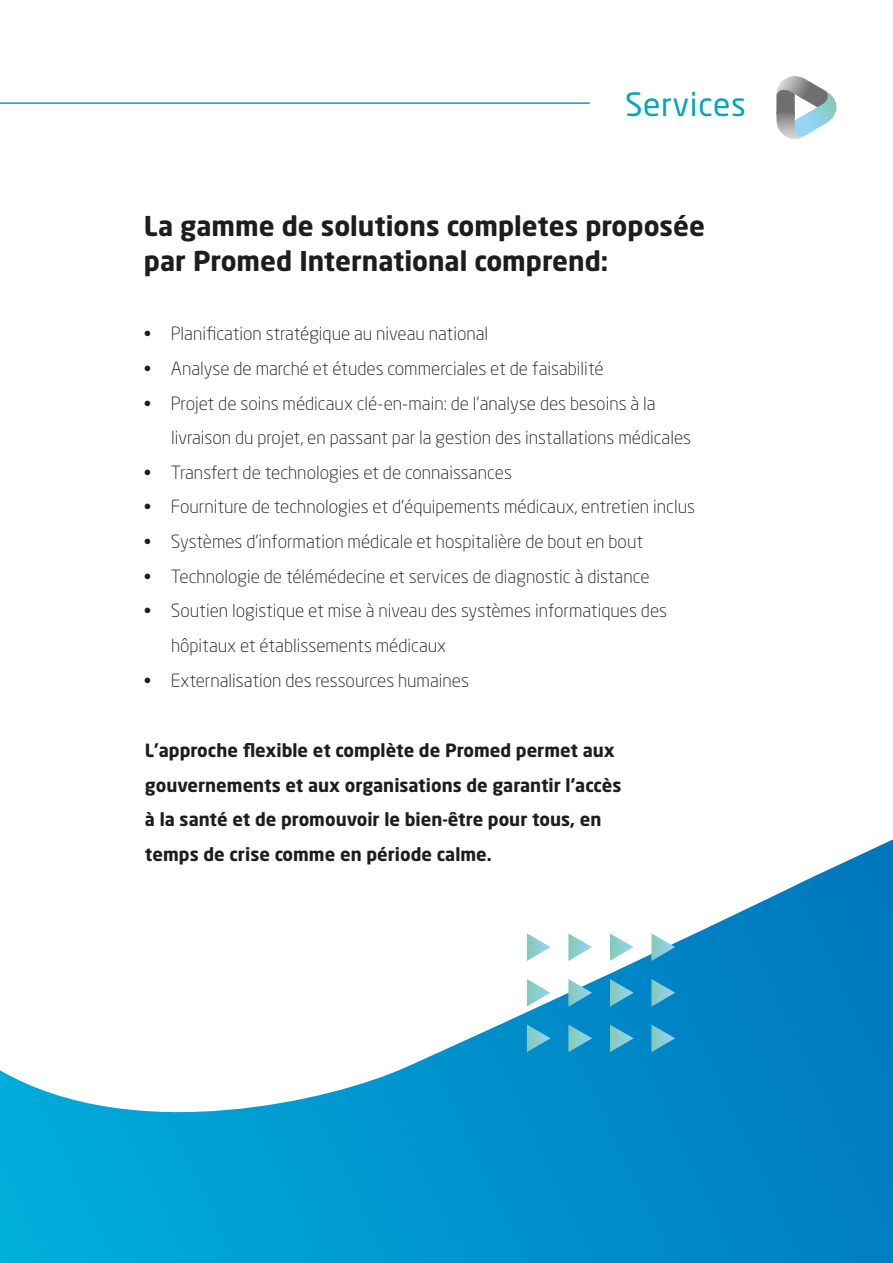
<style>
.page{position:relative;width:893px;height:1263px;background:#fff}
.page>*{position:absolute;margin:0;border:0;box-sizing:border-box;transform-origin:0 0}
.t1{font:31.8px "Neo Sans Std";letter-spacing:.02em;color:#00a5be}
.t2{font:700 27px/34.7px "Neo Sans Std";color:#1d1d1b}
.t3{font:300 18px/34.7px "Neo Sans Std";color:#1d1d1b}
.t4{font:700 18px/34.7px "Neo Sans Std";color:#1d1d1b}
</style>
<div class="page">
<hr style="left:0;top:102px;width:590px;height:2px;background:#00a5be">
<svg style="left:776px;top:76px;width:61px;height:63px"></svg>
<svg style="left:0;top:839px;width:893px;height:424px"></svg>
<svg style="left:527px;top:933px;width:24px;height:28px"></svg>
<svg style="left:568px;top:933px;width:24px;height:28px"></svg>
<svg style="left:610px;top:933px;width:24px;height:28px"></svg>
<svg style="left:651px;top:933px;width:24px;height:28px"></svg>
<svg style="left:527px;top:979px;width:24px;height:28px"></svg>
<svg style="left:568px;top:979px;width:24px;height:28px"></svg>
<svg style="left:610px;top:979px;width:24px;height:28px"></svg>
<svg style="left:651px;top:979px;width:24px;height:28px"></svg>
<svg style="left:527px;top:1024px;width:24px;height:28px"></svg>
<svg style="left:568px;top:1024px;width:24px;height:28px"></svg>
<svg style="left:610px;top:1024px;width:24px;height:28px"></svg>
<svg style="left:651px;top:1024px;width:24px;height:28px"></svg>
<h1 class="t1" style="left:625px;top:85px;width:122px">Services</h1>
<h2 class="t2" style="left:144px;top:208px;width:562px">La gamme de solutions completes proposée par Promed International comprend:</h2>
<p class="t3" style="left:144px;top:316px;width:346px">• Planification stratégique au niveau national</p>
<p class="t3" style="left:144px;top:351px;width:461px">• Analyse de marché et études commerciales et de faisabilité</p>
<p class="t3" style="left:171px;top:385px;width:522px;text-indent:-27px">• Projet de soins médicaux clé-en-main: de l'analyse des besoins à la livraison du projet, en passant par la gestion des installations médicales</p>
<p class="t3" style="left:144px;top:455px;width:370px">• Transfert de technologies et de connaissances</p>
<p class="t3" style="left:144px;top:489px;width:552px">• Fourniture de technologies et d’équipements médicaux, entretien inclus</p>
<p class="t3" style="left:144px;top:524px;width:501px">• Systèmes d'information médicale et hospitalière de bout en bout</p>
<p class="t3" style="left:144px;top:559px;width:507px">• Technologie de télémédecine et services de diagnostic à distance</p>
<p class="t3" style="left:171px;top:593px;width:497px;text-indent:-27px">• Soutien logistique et mise à niveau des systèmes informatiques des hôpitaux et établissements médicaux</p>
<p class="t3" style="left:144px;top:662px;width:327px">• Externalisation des ressources humaines</p>
<p class="t4" style="left:145px;top:733px;width:478px">L'approche flexible et complète de Promed permet aux gouvernements et aux organisations de garantir l'accès à la santé et de promouvoir le bien-être pour tous, en temps de crise comme en période calme.</p>
</div>
